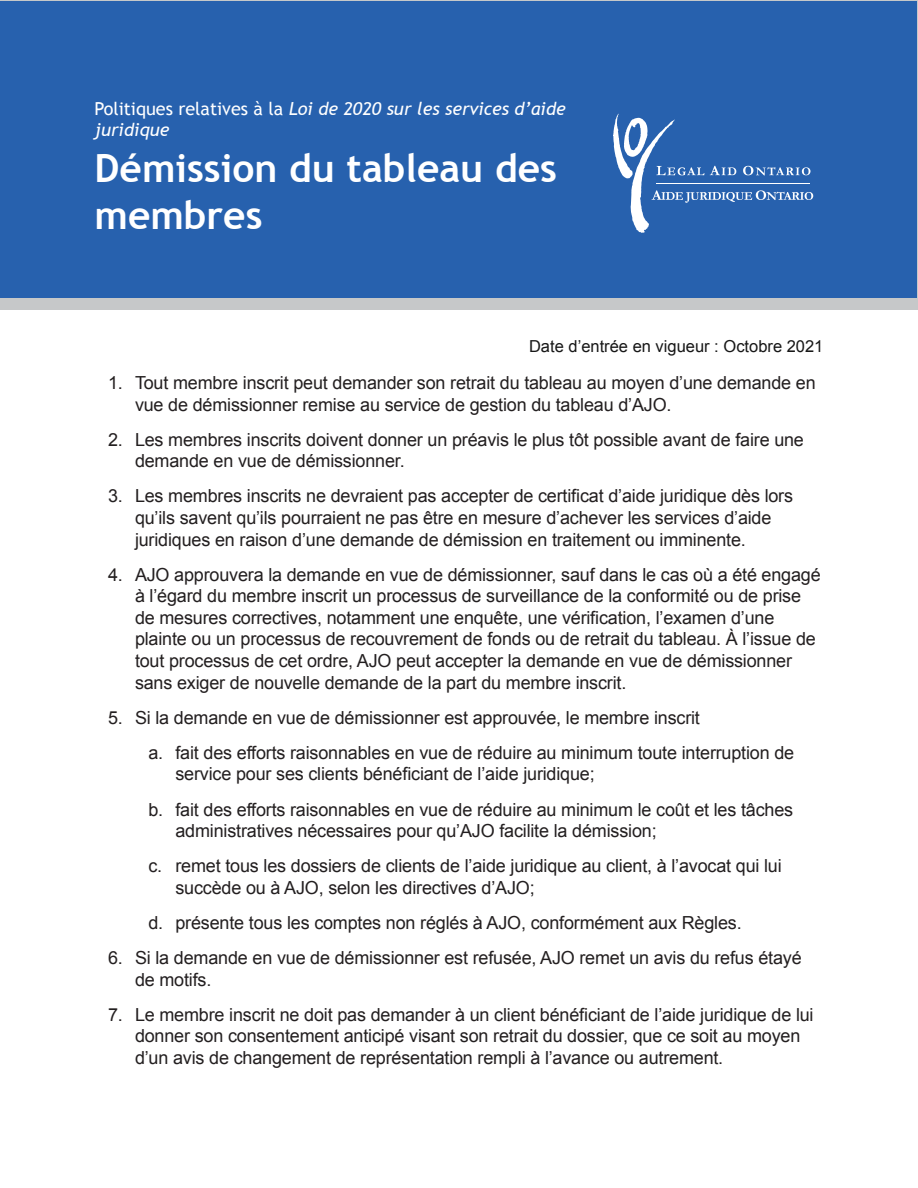
<style>
.page{position:relative;width:918px;height:1188px;background:#fff}
.page>*{position:absolute;margin:0;border:0;box-sizing:border-box;transform-origin:0 0}
.Heading_1__title_pag{font:700 39px/46.8px "Trebuchet MS";color:#fff}
.t1{font:18px/21.6px "Arial";letter-spacing:-.01em;color:#231f20}
.Heading_1__title_pag-2{font:italic 18px/21px "Trebuchet MS";color:#fff}
.t2{font:16.5px "Arial";color:#171717}
.s1{font-style:normal}
</style>
<div class="page">
<div style="left:0;top:0;width:918px;height:310px;background:#c6c8c9"></div>
<div style="left:1px;top:1px;width:916px;height:297px;background:#2761ae"></div>
<svg style="left:613px;top:114px;width:200px;height:119px"></svg>
<h1 class="Heading_1__title_pag-2" style="left:94px;top:98px;width:473px"><span class="s1">Politiques relatives à la</span> Loi de 2020 sur les services d’aide juridique</h1>
<h1 class="Heading_1__title_pag" style="left:94px;top:145px;width:464px">Démission du tableau des membres</h1>
<p class="t2" style="left:529px;top:336px;width:296px">Date d’entrée en vigueur : Octobre 2021</p>
<p class="t1" style="left:135px;top:372px;width:682px;text-indent:-27px">1. Tout membre inscrit peut demander son retrait du tableau au moyen d’une demande en vue de démissionner remise au service de gestion du tableau d’AJO.</p>
<p class="t1" style="left:135px;top:429px;width:671px;text-indent:-27px">2. Les membres inscrits doivent donner un préavis le plus tôt possible avant de faire une demande en vue de démissionner.</p>
<p class="t1" style="left:135px;top:485px;width:660px;text-indent:-27px">3. Les membres inscrits ne devraient pas accepter de certificat d’aide juridique dès lors qu’ils savent qu’ils pourraient ne pas être en mesure d’achever les services d’aide juridiques en raison d’une demande de démission en traitement ou imminente.</p>
<p class="t1" style="left:135px;top:564px;width:687px;text-indent:-27px">4. AJO approuvera la demande en vue de démissionner, sauf dans le cas où a été engagé à l’égard du membre inscrit un processus de surveillance de la conformité ou de prise de mesures correctives, notamment une enquête, une vérification, l’examen d’une plainte ou un processus de recouvrement de fonds ou de retrait du tableau. À l’issue de tout processus de cet ordre, AJO peut accepter la demande en vue de démissionner sans exiger de nouvelle demande de la part du membre inscrit.</p>
<p class="t1" style="left:108px;top:707px;width:594px">5. Si la demande en vue de démissionner est approuvée, le membre inscrit</p>
<p class="t1" style="left:176px;top:742px;width:620px;text-indent:-27px">a. fait des efforts raisonnables en vue de réduire au minimum toute interruption de service pour ses clients bénéficiant de l’aide juridique;</p>
<p class="t1" style="left:176px;top:799px;width:619px;text-indent:-27px">b. fait des efforts raisonnables en vue de réduire au minimum le coût et les tâches administratives nécessaires pour qu’AJO facilite la démission;</p>
<p class="t1" style="left:176px;top:855px;width:608px;text-indent:-27px">c. remet tous les dossiers de clients de l’aide juridique au client, à l’avocat qui lui succède ou à AJO, selon les directives d’AJO;</p>
<p class="t1" style="left:148px;top:912px;width:595px">d. présente tous les comptes non réglés à AJO, conformément aux Règles.</p>
<p class="t1" style="left:135px;top:947px;width:668px;text-indent:-27px">6. Si la demande en vue de démissionner est refusée, AJO remet un avis du refus étayé de motifs.</p>
<p class="t1" style="left:135px;top:1004px;width:680px;text-indent:-27px">7. Le membre inscrit ne doit pas demander à un client bénéficiant de l’aide juridique de lui donner son consentement anticipé visant son retrait du dossier, que ce soit au moyen d’un avis de changement de représentation rempli à l’avance ou autrement.</p>
</div>
